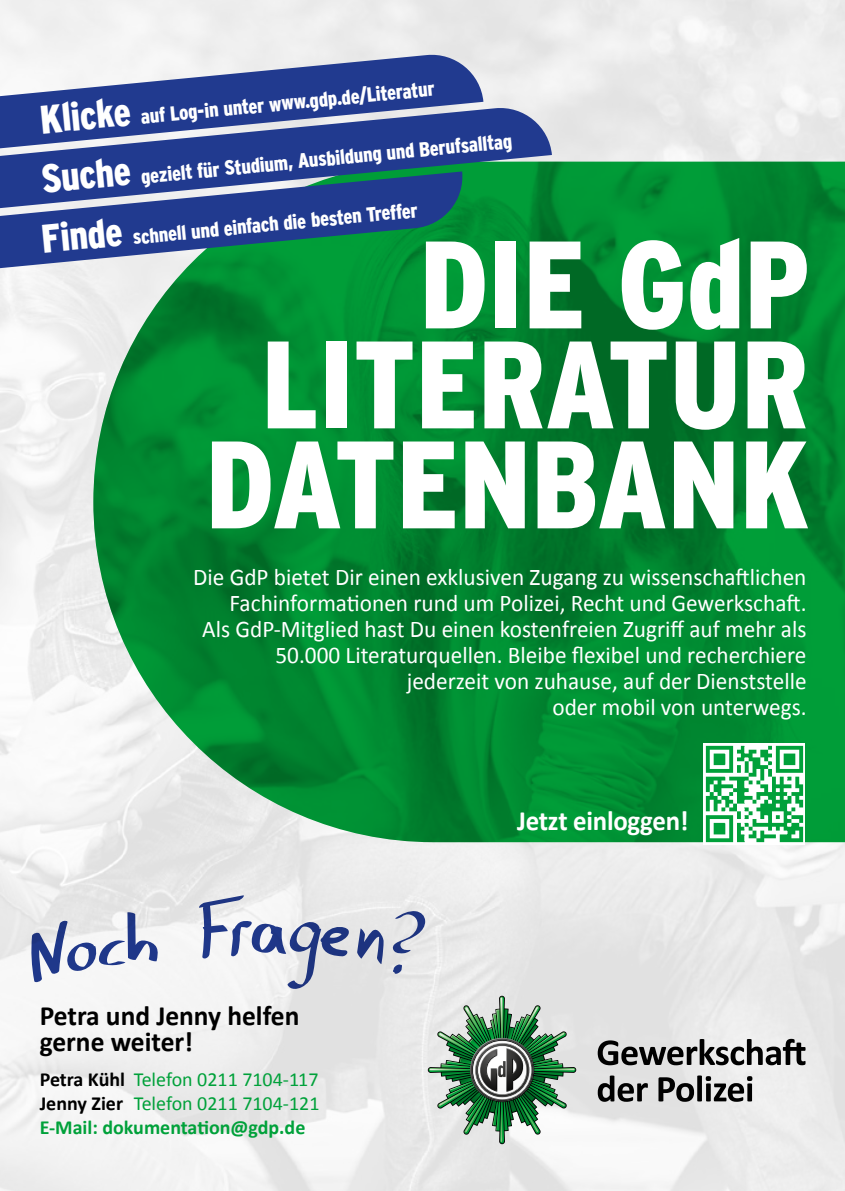
<style>
.page{position:relative;width:845px;height:1191px;background:#fff}
.page>*{position:absolute;margin:0;border:0;box-sizing:border-box;transform-origin:0 0}
.t1{font:900 condensed 124px/100px "Interstate";color:#fff;text-align:right}
.t2{font:700 28px/26px "Calibri";color:#000}
.t3{font:700 28px "Calibri";letter-spacing:-.01em;color:#fff;scale:.96 1}
.t4{font:24px/26px "Calibri";color:#fff;text-align:right}
.t5{font:900 condensed 20.6px "Interstate";color:#fff}
.t6{font:20px/24px "Calibri";color:#00a13a;text-align:justify}
.s1{font-size:40px}
.s2{font-weight:700;color:#000}
.s3{font-weight:700}
</style>
<div class="page">
<img style="left:0;top:0;width:845px;height:1191px">
<svg style="left:598px;top:1038px;width:207px;height:27px;background:#8a8a8a"></svg>
<svg style="left:598px;top:1075px;width:50px;height:26px"></svg>
<svg style="left:658px;top:1075px;width:94px;height:26px;background:#828282"></svg>
<svg style="left:428px;top:995px;width:148px;height:149px;background:#92af9b"></svg>
<svg style="left:31px;top:911px;width:128px;height:72px"></svg>
<svg style="left:357px;top:927px;width:27px;height:37px"></svg>
<svg style="left:392px;top:910px;width:33px;height:43px"></svg>
<svg style="left:393px;top:964px;width:9px;height:9px"></svg>
<svg style="left:198px;top:895px;width:151px;height:95px"></svg>
<img style="left:93px;top:162px;width:752px;height:680px">
<img style="left:703px;top:743px;width:102px;height:102px">
<svg style="left:0;top:225px;width:465px;height:56px;background:#328274"></svg>
<svg style="left:0;top:52px;width:483px;height:53px;fill:#213a8f"></svg>
<svg style="left:0;top:105px;width:552px;height:120px;background:#33568f"></svg>
<p class="t5" style="left:40px;top:117px;width:397px;rotate:-6deg"><span class="s1">Klicke</span> auf Log-in unter www.gdp.de/Literatur</p>
<p class="t5" style="left:41px;top:177px;width:473px;rotate:-6deg"><span class="s1">Suche</span> gezielt für Studium, Ausbildung und Berufsalltag</p>
<p class="t5" style="left:41px;top:236px;width:379px;rotate:-6deg"><span class="s1">Finde</span> schnell und einfach die besten Treffer</p>
<h1 class="t1" style="left:206px;top:234px;width:605px">DIE GdP<br>LITERATUR<br>DATENBANK</h1>
<p class="t4" style="left:193px;top:563px;width:615px">Die GdP bietet Dir einen exklusiven Zugang zu wissenschaftlichen Fachinformationen rund um Polizei, Recht und Gewerkschaft.<br>Als GdP-Mitglied hast Du einen kostenfreien Zugriff auf mehr als 50.000 Literaturquellen. Bleibe flexibel und recherchiere jederzeit von zuhause, auf der Dienststelle<br>oder mobil von unterwegs.</p>
<p class="t2" style="left:40px;top:1001px;width:261px">Petra und Jenny helfen gerne weiter!</p>
<p class="t6" style="left:40px;top:1066px;width:281px"><span class="s2">Petra Kühl</span> Telefon 0211 7104-117<br><span class="s2">Jenny Zier</span> Telefon 0211 7104-121<br><span class="s3">E-Mail: dokumentation@gdp.de</span></p>
<p class="t3" style="left:517px;top:803px;width:180px">Jetzt einloggen!</p>
</div>
